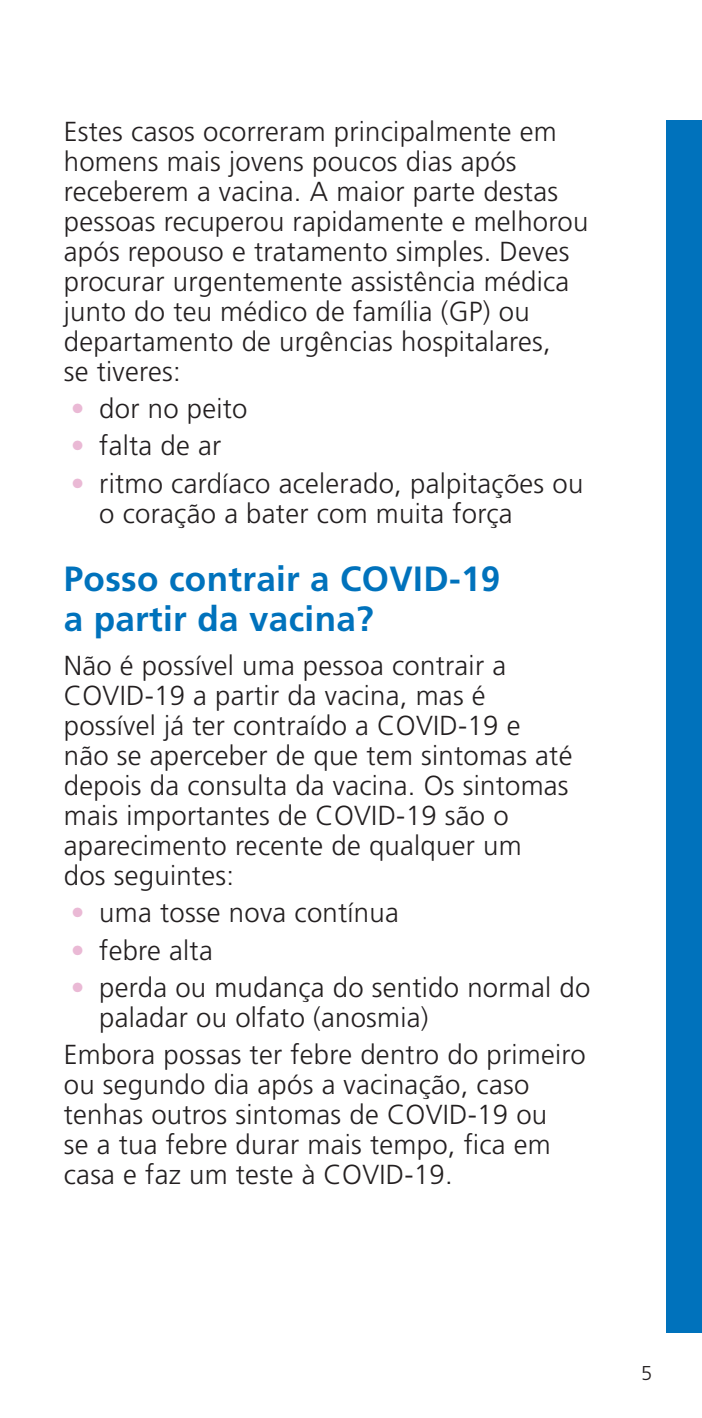
<style>
.page{position:relative;width:702px;height:1418px;background:#fff}
.page>*{position:absolute;margin:0;border:0;box-sizing:border-box;transform-origin:0 0}
.Header_NEW{font:700 35px/40px "Frutiger LT Pro";letter-spacing:.01em;color:#0072bc}
.Body_Copy{font:300 27.5px/30px "Frutiger LT Pro";letter-spacing:.01em;color:#231f20}
.t1{font:300 20px "Frutiger LT Pro";color:#231f20}
.s1{color:#eab9d5}
</style>
<div class="page">
<div style="left:666px;top:120px;width:36px;height:1212px;background:#0072bc"></div>
<p class="Body_Copy" style="left:64px;top:117px;width:526px">Estes casos ocorreram principalmente em homens mais jovens poucos dias após receberem a vacina. A maior parte destas pessoas recuperou rapidamente e melhorou após repouso e tratamento simples. Deves procurar urgentemente assistência médica junto do teu médico de família (GP) ou departamento de urgências hospitalares,<br>se tiveres:</p>
<p class="Body_Copy" style="left:71px;top:394px;width:178px"><span class="s1">•</span> dor no peito</p>
<p class="Body_Copy" style="left:71px;top:431px;width:152px"><span class="s1">•</span> falta de ar</p>
<p class="Body_Copy" style="left:99px;top:468px;width:485px;text-indent:-28px"><span class="s1">•</span> ritmo cardíaco acelerado, palpitações ou o coração a bater com muita força</p>
<p class="Header_NEW" style="left:64px;top:559px;width:438px">Posso contrair a COVID-19 a partir da vacina?</p>
<p class="Body_Copy" style="left:64px;top:651px;width:510px">Não é possível uma pessoa contrair a COVID-19 a partir da vacina, mas é possível já ter contraído a COVID-19 e<br>não se aperceber de que tem sintomas até depois da consulta da vacina. Os sintomas mais importantes de COVID-19 são o aparecimento recente de qualquer um<br>dos seguintes:</p>
<p class="Body_Copy" style="left:71px;top:898px;width:329px"><span class="s1">•</span> uma tosse nova contínua</p>
<p class="Body_Copy" style="left:71px;top:935px;width:143px"><span class="s1">•</span> febre alta</p>
<p class="Body_Copy" style="left:99px;top:972px;width:492px;text-indent:-28px"><span class="s1">•</span> perda ou mudança do sentido normal do paladar ou olfato (anosmia)</p>
<p class="Body_Copy" style="left:64px;top:1039px;width:523px">Embora possas ter febre dentro do primeiro ou segundo dia após a vacinação, caso tenhas outros sintomas de COVID-19 ou<br>se a tua febre durar mais tempo, fica em casa e faz um teste à COVID-19.</p>
<p class="t1" style="left:641px;top:1361px;width:13px">5</p>
</div>
